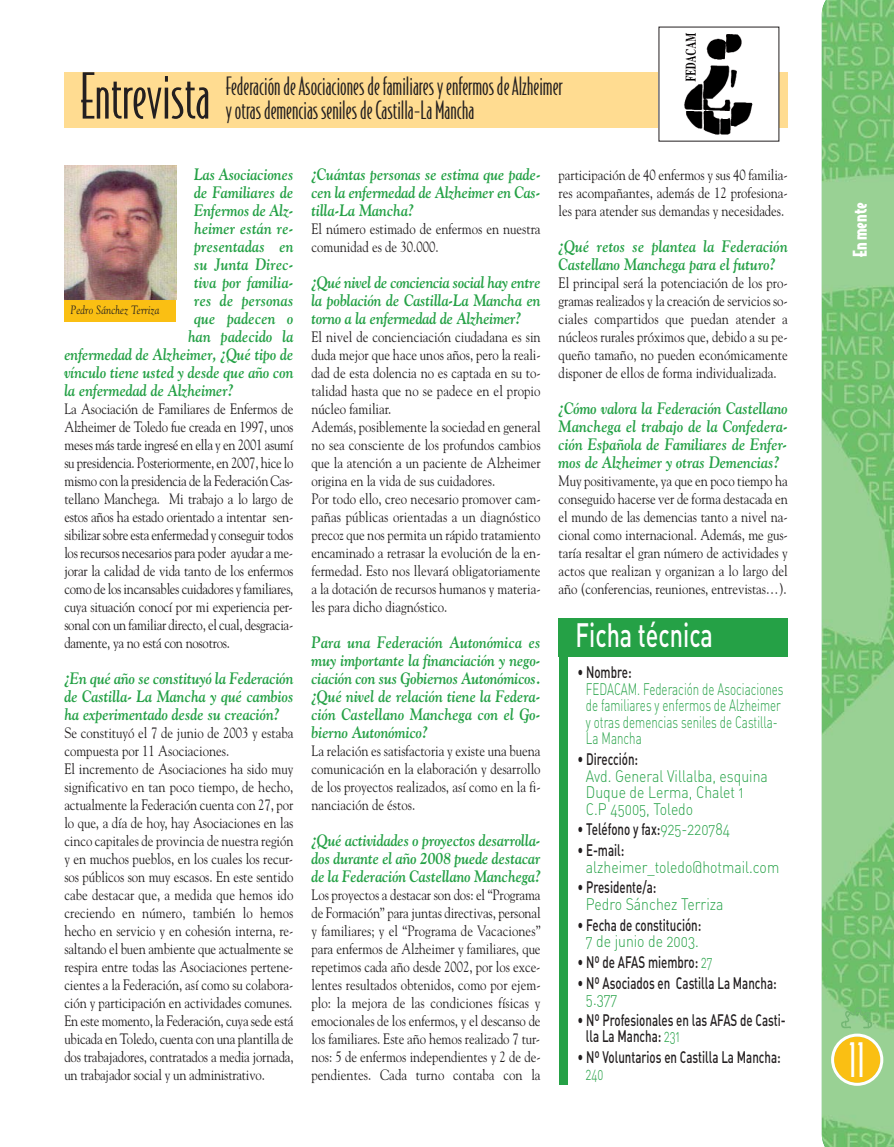
<style>
.page{position:relative;width:894px;height:1147px;background:#fff}
.page>*{position:absolute;margin:0;border:0;box-sizing:border-box;transform-origin:0 0}
.t1{font:60px "Bodega Sans";color:#231f20}
.t2{font:45px "Bodega Sans";color:#fff}
.t3{font:33.45px "DIN Medium Alternate";color:#fff;scale:.7 1}
.t4{font:24px/24px "Bodega Sans";color:#231f20}
.t5{font:900 18px "Bodega Sans";color:#fff}
.t6{font:italic 700 16.5px/18px "Goudy";color:#25a146;text-align:justify;scale:.85 1}
.t7{font:16.5px/16.5px "DIN Medium Alternate";color:#231f20;scale:.7 1}
.t8{font:16.5px/16.5px "DIN Light Alternate";color:#25a146;scale:.85 1}
.t9{font:16.5px/16.5px "DIN Light Alternate";color:#25a146;scale:.7 1}
.t10{font:15px/18px "Goudy";color:#231f20;text-align:justify;scale:.85 1}
.t11{font:italic 12px "Goudy";letter-spacing:.015em;color:#231f20;scale:.85 1}
.s1{font-family:"DIN Light Alternate";color:#25a146}
</style>
<div class="page">
<img style="left:821px;top:0;width:72px;height:1147px">
<svg style="left:830px;top:1033px;width:53px;height:53px;background:#e2cd59"></svg>
<img style="left:840px;top:1006px;width:32px;height:23px">
<div style="left:64px;top:72px;width:723px;height:56px;background:#ffdc91"></div>
<div style="left:558px;top:618px;width:229px;height:38px;background:#25a146"></div>
<div style="left:558px;top:655px;width:9px;height:429px;background:#25a146"></div>
<img style="left:64px;top:166px;width:112px;height:133px">
<div style="left:64px;top:300px;width:112px;height:21px;background:#fabf13"></div>
<img style="left:660px;top:33px;width:117px;height:102px">
<h1 class="t1" style="left:80px;top:72px;width:132px">Entrevista</h1>
<h3 class="t4" style="left:226px;top:76px;width:338px">Federación de Asociaciones de familiares y enfermos de Alzheimer y otras demencias seniles de Castilla-La Mancha</h3>
<p class="t6" style="left:194px;top:167px;width:118px">Las Asociaciones</p>
<p class="t6" style="left:194px;top:185px;width:118px">de Familiares de</p>
<p class="t6" style="left:194px;top:203px;width:118px">Enfermos de Alz-</p>
<p class="t6" style="left:194px;top:221px;width:118px">heimer están re-</p>
<p class="t6" style="left:194px;top:239px;width:118px">presentadas en</p>
<p class="t6" style="left:194px;top:257px;width:118px">su Junta Direc-</p>
<p class="t6" style="left:194px;top:275px;width:118px">tiva por familia-</p>
<p class="t6" style="left:194px;top:293px;width:118px">res de personas</p>
<p class="t6" style="left:194px;top:311px;width:118px">que padecen o</p>
<p class="t6" style="left:188px;top:329px;width:125px">han padecido la</p>
<p class="t6" style="left:64px;top:347px;width:271px">enfermedad de Alzheimer, ¿Qué tipo de</p>
<p class="t6" style="left:64px;top:365px;width:271px">vínculo tiene usted y desde que año con</p>
<p class="t6" style="left:64px;top:383px;width:200px">la enfermedad de Alzheimer?</p>
<p class="t10" style="left:64px;top:401px;width:271px">La Asociación de Familiares de Enfermos de Alzheimer de Toledo fue creada en 1997, unos meses más tarde ingresé en ella y en 2001 asumí su presidencia. Posteriormente, en 2007, hice lo mismo con la presidencia de la Federación Cas&shy;tellano Manchega. Mi trabajo a lo largo de estos años ha estado orientado a intentar sen&shy;sibilizar sobre esta enfermedad y conseguir todos los recursos necesarios para poder ayudar a me&shy;jorar la calidad de vida tanto de los enfermos como de los incansables cuidadores y familiares, cuya situación conocí por mi experiencia per&shy;sonal con un familiar directo, el cual, desgracia&shy;damente, ya no está con nosotros.</p>
<p class="t6" style="left:64px;top:671px;width:271px">¿En qué año se constituyó la Federación de Castilla- La Mancha y qué cambios ha experimentado desde su creación?</p>
<p class="t10" style="left:64px;top:725px;width:271px;text-align:left">Se constituyó el 7 de junio de 2003 y estaba compuesta por 11 Asociaciones.<br>El incremento de Asociaciones ha sido muy significativo en tan poco tiempo, de hecho, actualmente la Federación cuenta con 27, por lo que, a día de hoy, hay Asociaciones en las cinco capitales de provincia de nuestra región y en muchos pueblos, en los cuales los recur&shy;sos públicos son muy escasos. En este sentido cabe destacar que, a medida que hemos ido creciendo en número, también lo hemos hecho en servicio y en cohesión interna, re&shy;saltando el buen ambiente que actualmente se respira entre todas las Asociaciones pertene&shy;cientes a la Federación, así como su colabora&shy;ción y participación en actividades comunes.<br>En este momento, la Federación, cuya sede está ubicada en Toledo, cuenta con una plantilla de dos trabajadores, contratados a media jornada, un trabajador social y un administrativo.</p>
<p class="t11" style="left:71px;top:305px;width:106px">Pedro Sánchez Terriza</p>
<p class="t6" style="left:311px;top:167px;width:271px">¿Cuántas personas se estima que pade&shy;cen la enfermedad de Alzheimer en Cas&shy;tilla-La Mancha?</p>
<p class="t10" style="left:311px;top:221px;width:271px">El número estimado de enfermos en nuestra comunidad es de 30.000.</p>
<p class="t6" style="left:311px;top:275px;width:271px">¿Qué nivel de conciencia social hay entre la población de Castilla-La Mancha en torno a la enfermedad de Alzheimer?</p>
<p class="t10" style="left:311px;top:329px;width:271px;text-align:left">El nivel de concienciación ciudadana es sin duda mejor que hace unos años, pero la reali&shy;dad de esta dolencia no es captada en su to&shy;talidad hasta que no se padece en el propio núcleo familiar.<br>Además, posiblemente la sociedad en general no sea consciente de los profundos cambios que la atención a un paciente de Alzheimer origina en la vida de sus cuidadores.<br>Por todo ello, creo necesario promover cam&shy;pañas públicas orientadas a un diagnóstico precoz que nos permita un rápido tratamiento encaminado a retrasar la evolución de la en&shy;fermedad. Esto nos llevará obligatoriamente a la dotación de recursos humanos y materia&shy;les para dicho diagnóstico.</p>
<p class="t6" style="left:311px;top:635px;width:271px">Para una Federación Autonómica es muy importante la financiación y nego&shy;ciación con sus Gobiernos Autonómicos. ¿Qué nivel de relación tiene la Federa&shy;ción Castellano Manchega con el Go&shy;bierno Autonómico?</p>
<p class="t10" style="left:311px;top:743px;width:271px">La relación es satisfactoria y existe una buena comunicación en la elaboración y desarrollo de los proyectos realizados, así como en la fi&shy;nanciación de éstos.</p>
<p class="t6" style="left:311px;top:833px;width:271px">¿Qué actividades o proyectos desarrolla&shy;dos durante el año 2008 puede destacar de la Federación Castellano Manchega?</p>
<p class="t10" style="left:311px;top:887px;width:271px">Los proyectos a destacar son dos: el “Programa de Formación” para juntas directivas, personal y familiares; y el “Programa de Vacaciones” para enfermos de Alzheimer y familiares, que repetimos cada año desde 2002, por los exce&shy;lentes resultados obtenidos, como por ejem&shy;plo: la mejora de las condiciones físicas y emocionales de los enfermos, y el descanso de los familiares. Este año hemos realizado 7 tur&shy;nos: 5 de enfermos independientes y 2 de de&shy;pendientes. Cada turno contaba con la</p>
<p class="t10" style="left:558px;top:167px;width:271px">participación de 40 enfermos y sus 40 familia&shy;res acompañantes, además de 12 profesiona&shy;les para atender sus demandas y necesidades.</p>
<p class="t6" style="left:558px;top:239px;width:271px">¿Qué retos se plantea la Federación<br>Castellano Manchega para el futuro?</p>
<p class="t10" style="left:558px;top:275px;width:271px">El principal será la potenciación de los pro&shy;gramas realizados y la creación de servicios so&shy;ciales compartidos que puedan atender a núcleos rurales próximos que, debido a su pe&shy;queño tamaño, no pueden económicamente disponer de ellos de forma individualizada.</p>
<p class="t6" style="left:558px;top:401px;width:271px">¿Cómo valora la Federación Castellano Manchega el trabajo de la Confedera&shy;ción Española de Familiares de Enfer&shy;mos de Alzheimer y otras Demencias?</p>
<p class="t10" style="left:558px;top:473px;width:271px">Muy positivamente, ya que en poco tiempo ha conseguido hacerse ver de forma destacada en el mundo de las demencias tanto a nivel na&shy;cional como internacional. Además, me gus&shy;taría resaltar el gran número de actividades y actos que realizan y organizan a lo largo del año (conferencias, reuniones, entrevistas…).</p>
<h3 class="t3" style="left:575px;top:623px;width:198px">Ficha técnica</h3>
<p class="t7" style="left:577px;top:666px;width:79px">• Nombre:</p>
<p class="t9" style="left:585px;top:682px;width:284px">FEDACAM. Federación de Asociaciones de familiares y enfermos de Alzheimer y otras demencias seniles de Castilla-<br>La Mancha</p>
<p class="t7" style="left:577px;top:752px;width:88px">• Dirección:</p>
<p class="t8" style="left:585px;top:769px;width:215px">Avd. General Villalba, esquina<br>Duque de Lerma, Chalet 1<br>C.P 45005, Toledo</p>
<p class="t7" style="left:577px;top:823px;width:219px">• Teléfono y fax:<span class="s1">925-220784</span></p>
<p class="t7" style="left:577px;top:843px;width:69px">• E-mail:</p>
<p class="t8" style="left:585px;top:860px;width:229px">alzheimer_toledo@hotmail.com</p>
<p class="t7" style="left:577px;top:881px;width:114px">• Presidente/a:</p>
<p class="t8" style="left:585px;top:897px;width:163px">Pedro Sánchez Terriza</p>
<p class="t7" style="left:577px;top:918px;width:178px">• Fecha de constitución:</p>
<p class="t8" style="left:585px;top:935px;width:134px">7 de junio de 2003.</p>
<p class="t7" style="left:577px;top:955px;width:194px">• Nº de AFAS miembro: <span class="s1">27</span></p>
<p class="t7" style="left:577px;top:976px;width:286px">• Nº Asociados en Castilla La Mancha:</p>
<p class="t8" style="left:585px;top:993px;width:39px">5.377</p>
<p class="t7" style="left:585px;top:1013px;width:287px;text-indent:-9px">• Nº Profesionales en las AFAS de Casti&shy;lla La Mancha: <span class="s1">231</span></p>
<p class="t7" style="left:577px;top:1050px;width:292px">• Nº Voluntarios en Castilla La Mancha:</p>
<p class="t9" style="left:585px;top:1067px;width:27px">240</p>
<p class="t5" style="left:852px;top:257px;width:56px;rotate:-90deg">En mente</p>
<h2 class="t2" style="left:848px;top:1042px;width:18px">11</h2>
</div>
